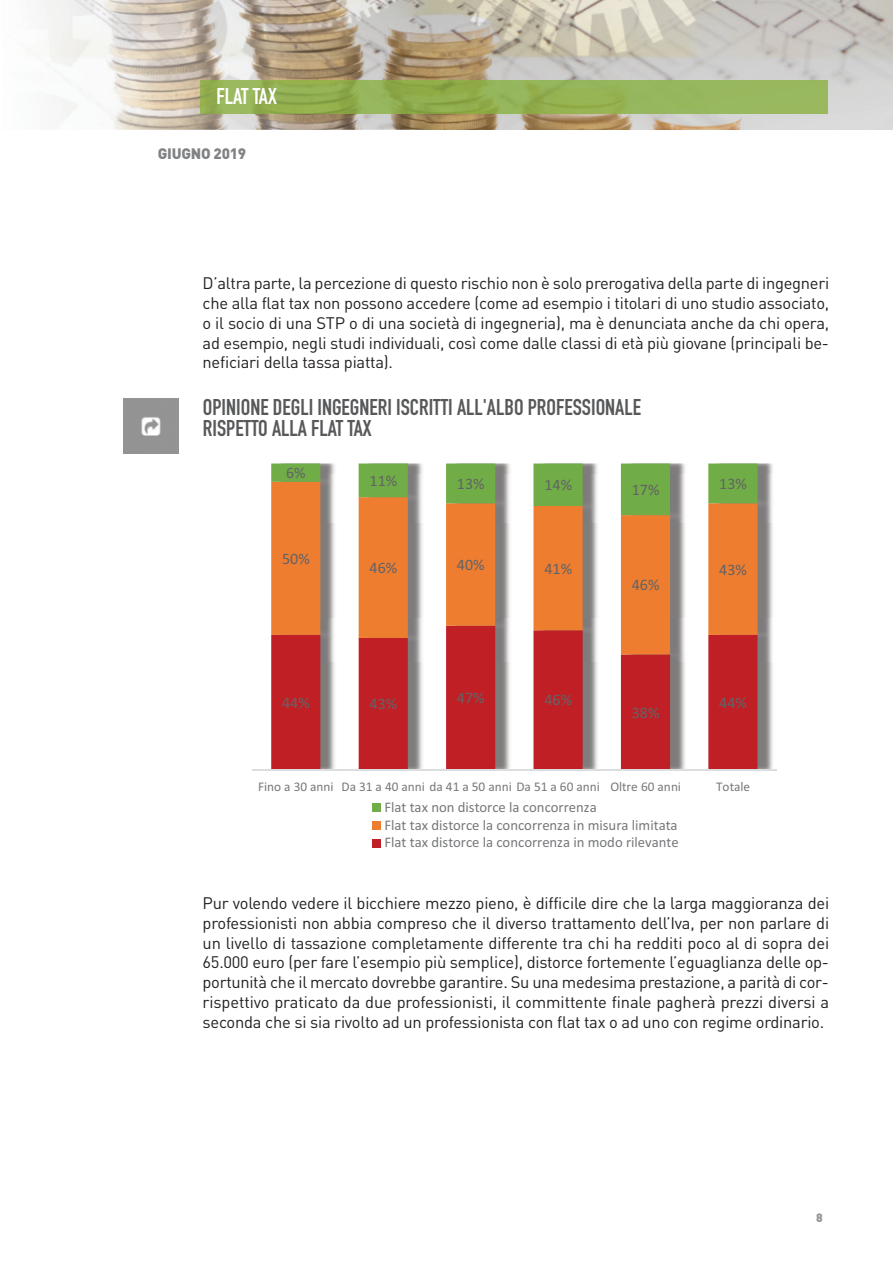
<style>
.page{position:relative;width:893px;height:1263px;background:#fff}
.page>*{position:absolute;margin:0;border:0;box-sizing:border-box;transform-origin:0 0}
.t1{font:700 22.5px/21px "DIN Condensed";color:#57585a}
.t2{font:700 22.5px "DIN Condensed";color:#fff}
.t3{font:16.5px/19.8px "DIN";letter-spacing:-.015em;color:#231f20;text-align:justify}
.t4{font:16.05px "Calibri";letter-spacing:.005em;color:#636366}
.t5{font:900 15px "DIN";letter-spacing:-.015em;color:#808285}
.t6{font:14.7px/17.5px "Calibri";color:#76787b}
.t7{font:13.35px "Calibri";color:#76787b}
.t8{font:900 12px "DIN";color:#939598}
</style>
<div class="page">
<img style="left:426px;top:0;width:467px;height:130px">
<img style="left:40px;top:0;width:386px;height:130px">
<img style="left:201px;top:80px;width:627px;height:33px">
<img style="left:123px;top:398px;width:55px;height:55px">
<img style="left:757px;top:661px;width:16px;height:108px">
<img style="left:757px;top:619px;width:16px;height:42px">
<img style="left:757px;top:475px;width:16px;height:47px">
<svg style="left:271px;top:654px;width:486px;height:115px;fill:#c02025"></svg>
<svg style="left:271px;top:515px;width:486px;height:139px;fill:#ee7d30"></svg>
<svg style="left:271px;top:463px;width:486px;height:52px"></svg>
<hr style="left:252px;top:769px;width:525px;height:1px;background:#dcdddf">
<div style="left:373px;top:804px;width:8px;height:8px;background:#70ad46"></div>
<div style="left:373px;top:821px;width:8px;height:8px;background:#ee7d30"></div>
<div style="left:373px;top:839px;width:8px;height:8px;background:#c02025"></div>
<h1 class="t2" style="left:216px;top:88px;width:62px">FLAT TAX</h1>
<p class="t5" style="left:158px;top:148px;width:90px">GIUGNO 2019</p>
<p class="t3" style="left:203px;top:275px;width:628px">D’altra parte, la percezione di questo rischio non è solo prerogativa della parte di ingegneri che alla flat tax non possono accedere (come ad esempio i titolari di uno studio associato, o il socio di una STP o di una società di ingegneria), ma è denunciata anche da chi opera, ad esempio, negli studi individuali, così come dalle classi di età più giovane (principali be&shy;neficiari della tassa piatta).</p>
<h1 class="t1" style="left:203px;top:398px;width:440px">OPINIONE DEGLI INGEGNERI ISCRITTI ALL'ALBO PROFESSIONALE<br>RISPETTO ALLA FLAT TAX</h1>
<p class="t4" style="left:286px;top:467px;width:21px">6%</p>
<p class="t4" style="left:282px;top:553px;width:29px">50%</p>
<p class="t4" style="left:369px;top:475px;width:29px">11%</p>
<p class="t4" style="left:457px;top:478px;width:29px">13%</p>
<p class="t4" style="left:544px;top:479px;width:29px">14%</p>
<p class="t4" style="left:632px;top:484px;width:29px">17%</p>
<p class="t4" style="left:369px;top:562px;width:29px">46%</p>
<p class="t4" style="left:457px;top:559px;width:29px">40%</p>
<p class="t4" style="left:544px;top:563px;width:29px">41%</p>
<p class="t4" style="left:632px;top:579px;width:29px">46%</p>
<p class="t4" style="left:282px;top:697px;width:29px">44%</p>
<p class="t4" style="left:369px;top:698px;width:29px">43%</p>
<p class="t4" style="left:457px;top:692px;width:29px">47%</p>
<p class="t4" style="left:544px;top:695px;width:29px">46%</p>
<p class="t4" style="left:632px;top:707px;width:29px">38%</p>
<p class="t4" style="left:719px;top:478px;width:29px">13%</p>
<p class="t4" style="left:719px;top:564px;width:29px">43%</p>
<p class="t4" style="left:719px;top:697px;width:29px">44%</p>
<p class="t7" style="left:258px;top:782px;width:424px">Fino a 30 anni Da 31 a 40 anni da 41 a 50 anni Da 51 a 60 anni Oltre 60 anni</p>
<p class="t7" style="left:716px;top:782px;width:36px">Totale</p>
<p class="t6" style="left:384px;top:800px;width:296px">Flat tax non distorce la concorrenza<br>Flat tax distorce la concorrenza in misura limitata<br>Flat tax distorce la concorrenza in modo rilevante</p>
<p class="t3" style="left:203px;top:895px;width:628px">Pur volendo vedere il bicchiere mezzo pieno, è difficile dire che la larga maggioranza dei professionisti non abbia compreso che il diverso trattamento dell’Iva, per non parlare di un livello di tassazione completamente differente tra chi ha redditi poco al di sopra dei 65.000 euro (per fare l’esempio più semplice), distorce fortemente l’eguaglianza delle op&shy;portunità che il mercato dovrebbe garantire. Su una medesima prestazione, a parità di cor&shy;rispettivo praticato da due professionisti, il committente finale pagherà prezzi diversi a seconda che si sia rivolto ad un professionista con flat tax o ad uno con regime ordinario.</p>
<p class="t8" style="left:816px;top:1213px;width:8px">8</p>
</div>
